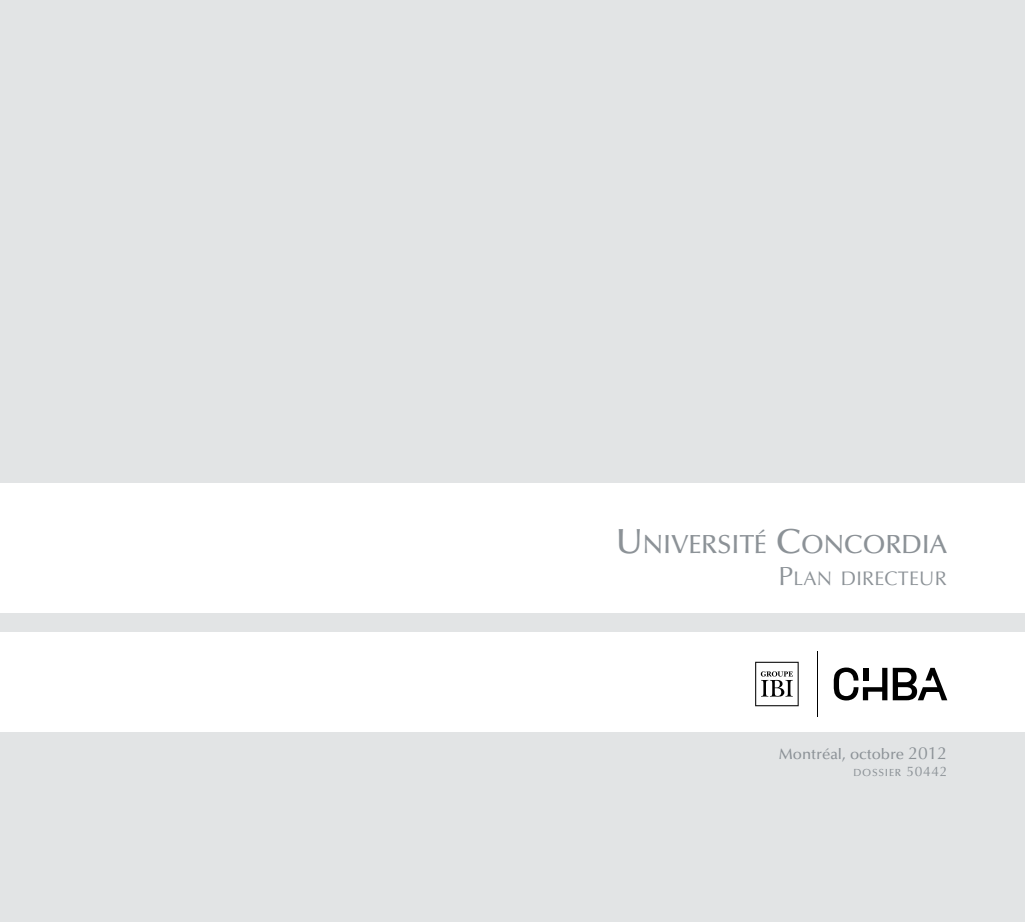
<style>
.page{position:relative;width:1025px;height:922px;background:#fff}
.page>*{position:absolute;margin:0;border:0;box-sizing:border-box;transform-origin:0 0}
.t1{font:500 26.25px "Optima LT Std";letter-spacing:-.015em;color:#8c9297}
.t2{font:19.75px "Optima LT Std";letter-spacing:.015em;color:#8c9297}
.t3{font:500 15px "Optima LT Std";color:#8c9297}
.t4{font:500 10.25px "Optima LT Std";letter-spacing:.065em;color:#8c9297}
.s1{font-size:35px}
.s2{font-size:26.25px}
.s3{font-weight:400;font-size:17.5px}
.s4{font-weight:400;font-size:13.75px}
</style>
<div class="page">
<div style="left:0;top:613px;width:1024px;height:18px;background:#e2e4e5"></div>
<div style="left:0;top:732px;width:1024px;height:189px;background:#e2e4e5"></div>
<hr style="left:816px;top:651px;width:1px;height:65px;background:#000">
<svg style="left:833px;top:667px;width:113px;height:33px"></svg>
<svg style="left:755px;top:661px;width:43px;height:45px"></svg>
<div style="left:0;top:0;width:1024px;height:482px;background:#e2e4e5"></div>
<h1 class="t1" style="left:615px;top:529px;width:333px"><span class="s1">U</span>NIVERSITÉ <span class="s1">C</span>ONCORDIA</h1>
<h2 class="t2" style="left:778px;top:567px;width:170px"><span class="s2">P</span>LAN DIRECTEUR</h2>
<p class="t3" style="left:778px;top:745px;width:170px">Montréal, octobre <span class="s3">2012</span></p>
<p class="t4" style="left:853px;top:766px;width:95px">DOSSIER <span class="s4">50442</span></p>
</div>
